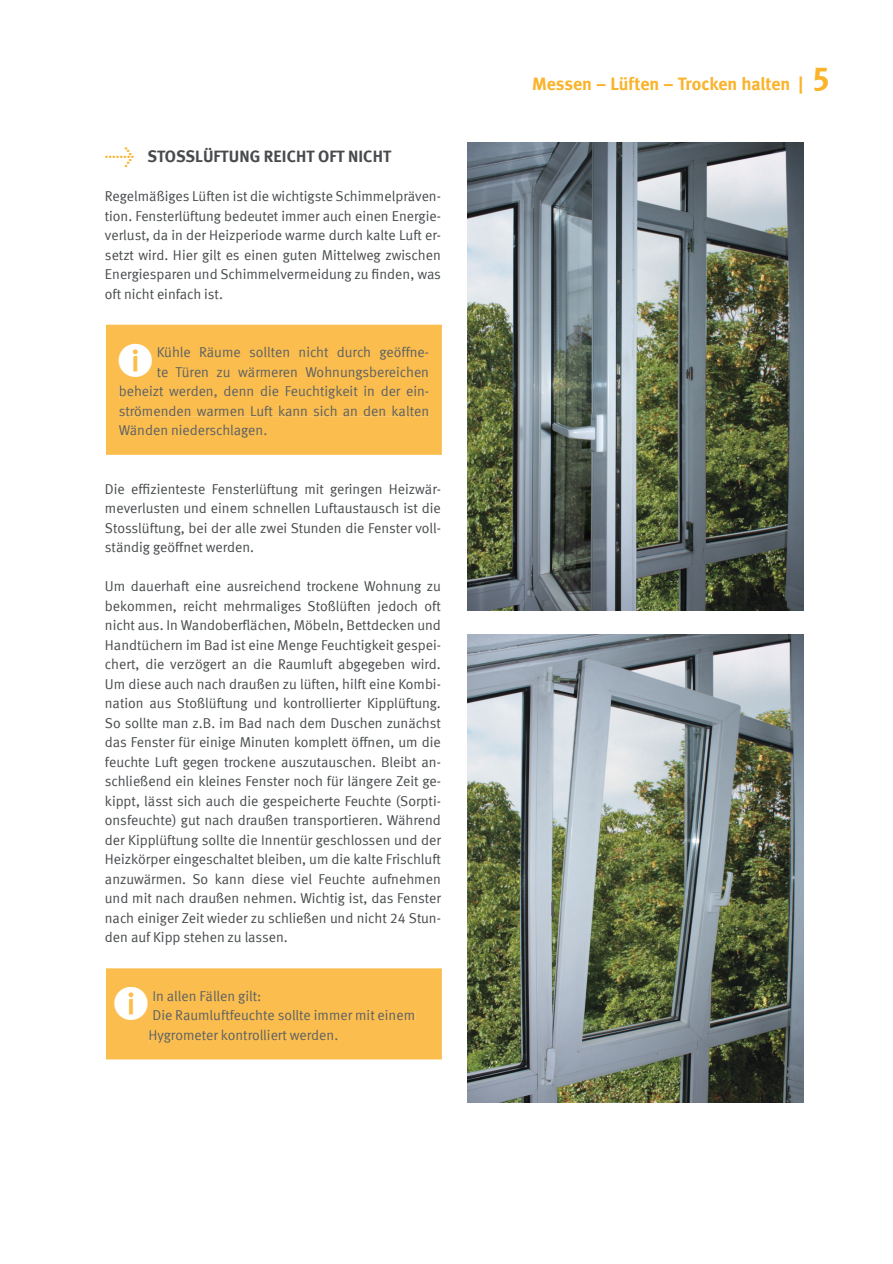
<style>
.page{position:relative;width:893px;height:1264px;background:#fff}
.page>*{position:absolute;margin:0;border:0;box-sizing:border-box;transform-origin:0 0}
.t1{font:700 18px "VZ Meta LF";color:#fab32a}
.t2{font:700 16.5px "VZ Meta LF";letter-spacing:.005em;color:#484b4d}
.t3{font:14.25px/19.5px "VZ Meta LF";color:#484b4d;text-align:justify}
.t4{font:14.25px/19.5px "VZ Meta LF";color:#5e6164}
.s1{font-family:"Meta Normal Expert";font-weight:400;font-size:25.5px;color:#fab32a}
.s2{font-size:33px}
</style>
<div class="page">
<img style="left:467px;top:634px;width:335px;height:468px">
<img style="left:467px;top:143px;width:335px;height:467px">
<div style="left:106px;top:325px;width:335px;height:130px;background:#fbbe4e"></div>
<div style="left:106px;top:968px;width:335px;height:91px;background:#fbbe4e"></div>
<p class="t2" style="left:105px;top:147px;width:287px"><span class="s1">l</span> StoSSlÜftung reicht oft nicht</p>
<p class="t3" style="left:105px;top:186px;width:337px">Regelmäßiges Lüften ist die wichtigste Schimmelpräven&shy;tion. Fensterlüftung bedeutet immer auch einen Energie&shy;verlust, da in der Heizperiode warme durch kalte Luft er&shy;setzt wird. Hier gilt es einen guten Mittelweg zwischen Energiesparen und Schimmelvermeidung zu finden, was oft nicht einfach ist.</p>
<p class="t4" style="left:157px;top:342px;width:274px">Kühle Räume sollten nicht durch geöffne-</p>
<p class="t4" style="left:157px;top:362px;width:274px">te Türen zu wärmeren Wohnungsbereichen</p>
<p class="t4" style="left:119px;top:381px;width:312px">be heizt werden, denn die Feuchtigkeit in der ein-</p>
<p class="t4" style="left:119px;top:401px;width:312px">strömenden warmen Luft kann sich an den kalten</p>
<p class="t4" style="left:119px;top:420px;width:150px">Wänden niederschlagen.</p>
<p class="t3" style="left:105px;top:479px;width:337px">Die effizienteste Fensterlüftung mit geringen Heizwär&shy;meverlusten und einem schnellen Luftaustausch ist die Stosslüftung, bei der alle zwei Stunden die Fenster voll&shy;ständig geöffnet werden.</p>
<p class="t3" style="left:105px;top:576px;width:337px">Um dauerhaft eine ausreichend trockene Wohnung zu bekommen, reicht mehrmaliges Stoßlüften jedoch oft nicht aus. In Wandoberflächen, Möbeln, Bettdecken und Handtüchern im Bad ist eine Menge Feuchtigkeit gespei&shy;chert, die verzögert an die Raumluft abgegeben wird.<br>Um diese auch nach draußen zu lüften, hilft eine Kombi&shy;nation aus Stoßlüftung und kontrollierter Kipplüftung.<br>So sollte man z.B. im Bad nach dem Duschen zunächst das Fenster für einige Minuten komplett öffnen, um die feuchte Luft gegen trockene auszutauschen. Bleibt an&shy;schließend ein kleines Fenster noch für längere Zeit ge&shy;kippt, lässt sich auch die gespeicherte Feuchte (Sorpti&shy;onsfeuchte) gut nach draußen transportieren. Während der Kipplüftung sollte die Innentür geschlossen und der Heizkörper eingeschaltet bleiben, um die kalte Frischluft anzuwärmen. So kann diese viel Feuchte aufnehmen und mit nach draußen nehmen. Wichtig ist, das Fenster nach einiger Zeit wieder zu schließen und nicht 24 Stun&shy;den auf Kipp stehen zu lassen.</p>
<p class="t4" style="left:148px;top:986px;width:268px">In allen Fällen gilt:<br>Die Raumluftfeuchte sollte immer mit einem<br>Hygrometer kontrolliert werden.</p>
<p class="t1" style="left:531px;top:73px;width:299px">messen – lüften – trocken halten | <span class="s2">5</span></p>
</div>
